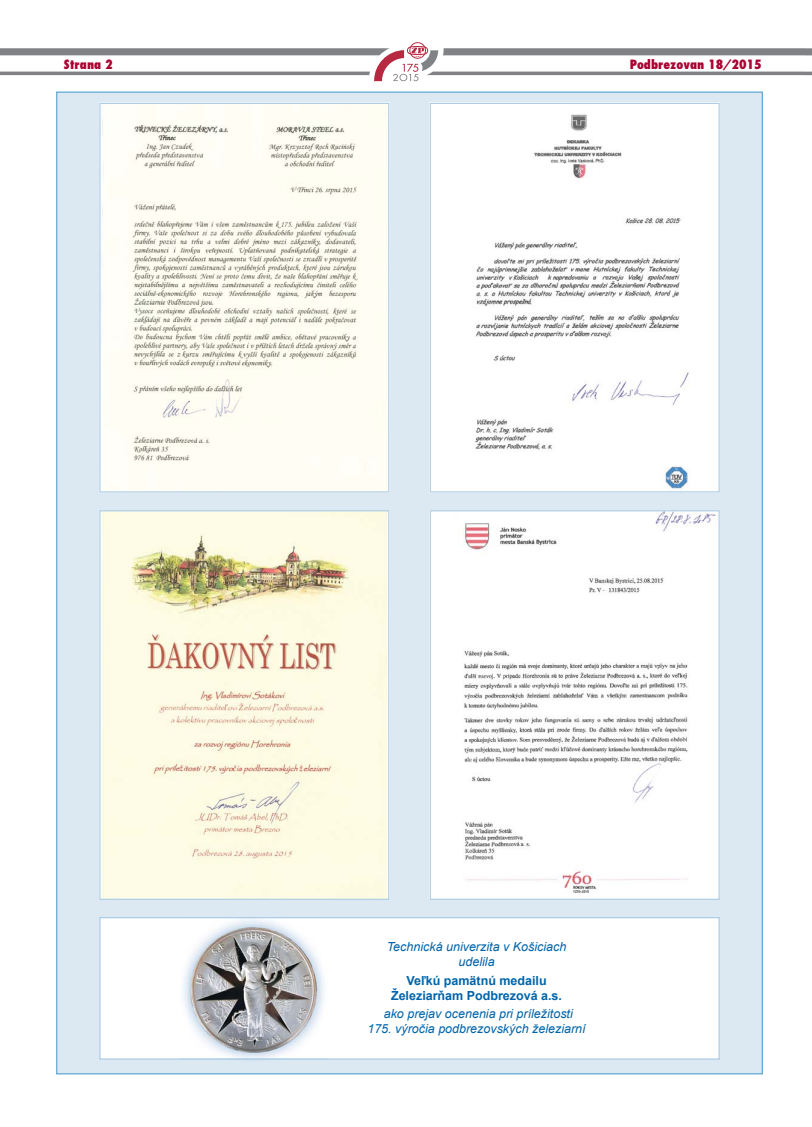
<style>
.page{position:relative;width:812px;height:1127px;background:#fff}
.page>*{position:absolute;margin:0;border:0;box-sizing:border-box;transform-origin:0 0}
.t1{font:italic 12.5px/15px "Arial";color:#0064aa;text-align:center}
.t2{font:700 12.5px/15px "Arial";color:#0064aa;text-align:center}
.t3{font:800 12.5px "Fujiyama";color:#a90432}
</style>
<div class="page">
<div style="left:57px;top:92px;width:705px;height:982px;background:#dce8f2"></div>
<svg style="left:0;top:42px;width:811px;height:39px"></svg>
<div style="left:99px;top:917px;width:620px;height:142px;background:#fff"></div>
<img style="left:101px;top:105px;width:286px;height:385px">
<div style="left:99px;top:103px;width:290px;height:389px;border:1px solid #aecde6"></div>
<img style="left:431px;top:105px;width:286px;height:385px">
<div style="left:429px;top:103px;width:290px;height:389px;border:1px solid #aecde6"></div>
<img style="left:101px;top:512px;width:286px;height:386px">
<div style="left:99px;top:510px;width:290px;height:390px;border:1px solid #aecde6"></div>
<img style="left:431px;top:512px;width:286px;height:386px">
<div style="left:429px;top:510px;width:290px;height:390px;border:1px solid #aecde6"></div>
<img style="left:180px;top:917px;width:147px;height:142px">
<img style="left:188px;top:923px;width:132px;height:130px">
<p class="t3" style="left:64px;top:58px;width:50px">Strana 2</p>
<p class="t3" style="left:629px;top:58px;width:133px">Podbrezovan 18/2015</p>
<p class="t1" style="left:386px;top:939px;width:181px">Technická univerzita v Košiciach udelila</p>
<p class="t2" style="left:391px;top:973px;width:172px">Veľkú pamätnú medailu<br>Železiarňam Podbrezová a.s.</p>
<p class="t1" style="left:367px;top:1006px;width:220px">ako prejav ocenenia pri príležitosti<br>175. výročia podbrezovských železiarní</p>
</div>
